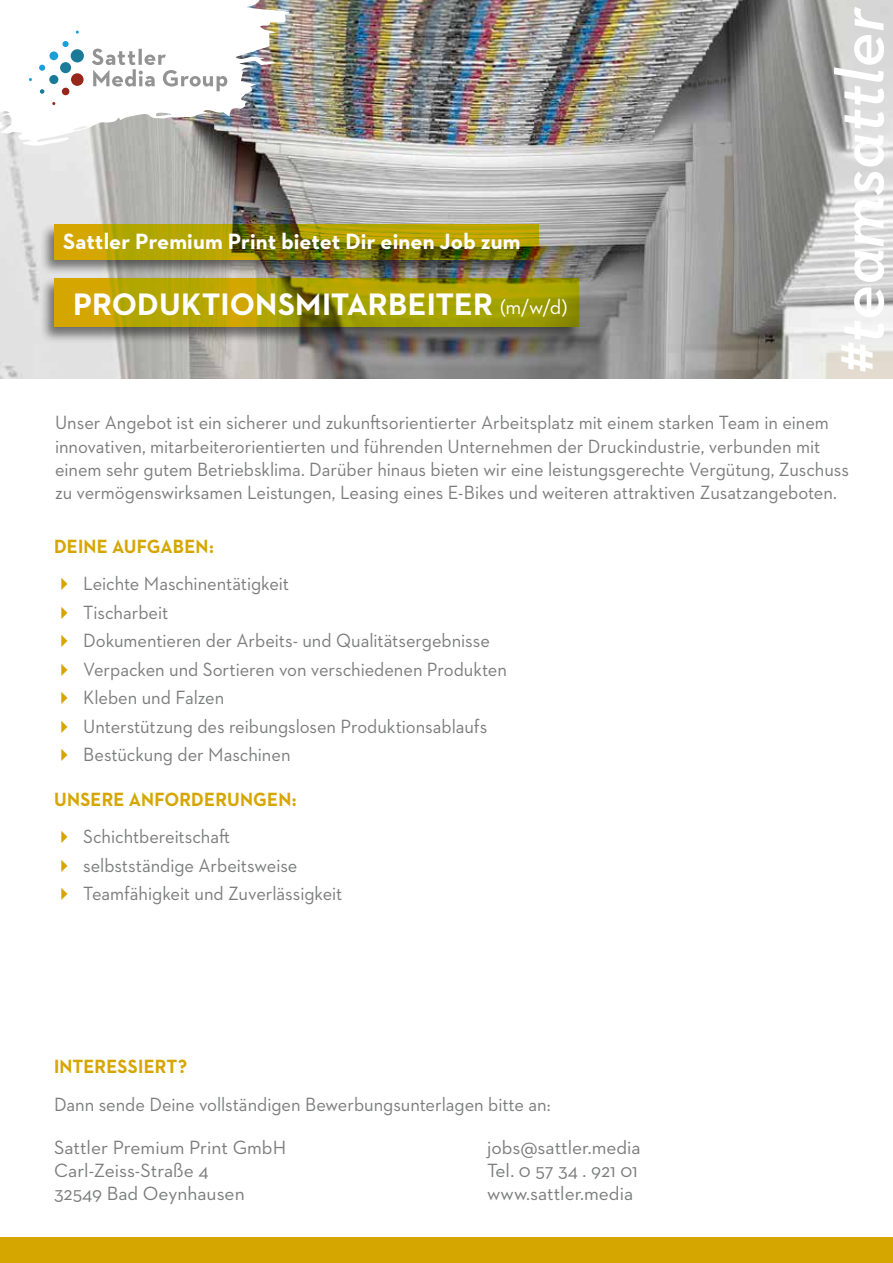
<style>
.page{position:relative;width:893px;height:1263px;background:#fff}
.page>*{position:absolute;margin:0;border:0;box-sizing:border-box;transform-origin:0 0}
.t1{font:italic 600 68.55px "Neutraface 2 Text";color:#fff}
.t2{font:700 31.65px "Neutraface 2 Text";letter-spacing:.005em;color:#fff}
.t3{font:700 22.5px "Neutraface 2 Text";letter-spacing:.005em;color:#fff}
.t4{font:19.5px/23.4px "Neutraface 2 Text";color:#7b7d7c;scale:.95 1}
.t5{font:19.5px/23.4px "Neutraface 2 Text";color:#7b7d7c}
.t6{font:700 19.5px "Neutraface 2 Text";letter-spacing:.01em;color:#d6a600;scale:.95 1}
.s1{font-weight:400;font-size:21px}
.s2{color:#d6a600}
</style>
<div class="page">
<img style="left:0;top:0;width:893px;height:378px">
<img style="left:0;top:0;width:289px;height:146px">
<div style="left:40px;top:276px;width:542px;height:67px;background:#000;opacity:.5"></div>
<svg style="left:54px;top:279px;width:524px;height:48px;background:#ac9d00"></svg>
<div style="left:40px;top:222px;width:502px;height:54px;background:#000;opacity:.5"></div>
<svg style="left:54px;top:225px;width:484px;height:35px;background:#9e8d00"></svg>
<div style="left:0;top:1237px;width:893px;height:26px;background:#d6a600"></div>
<p class="t3" style="left:63px;top:227px;width:459px">Sattler Premium Print bietet Dir einen Job zum</p>
<h2 class="t2" style="left:73px;top:284px;width:496px">PRODUKTIONSMITARBEITER <span class="s1">(m/w/d)</span></h2>
<h1 class="t1" style="left:817px;top:375px;width:369px;rotate:-90deg">#teamsattler</h1>
<p class="t4" style="left:55px;top:410px;width:837px">Unser Angebot ist ein sicherer und zukunftsorientierter Arbeitsplatz mit einem starken Team in einem innovativen, mitarbeiterorientierten und führenden Unternehmen der Druckindustrie, verbunden mit einem sehr gutem Betriebsklima. Darüber hinaus bieten wir eine leistungsgerechte Vergütung, Zuschuss zu vermögenswirksamen Leistungen, Leasing eines E-Bikes und weiteren attraktiven Zusatzangeboten.</p>
<p class="t6" style="left:54px;top:534px;width:170px">DEINE AUFGABEN:</p>
<p class="t4" style="left:54px;top:572px;width:249px"><span class="s2">✔</span> Leichte Maschinentätigkeit</p>
<p class="t4" style="left:54px;top:600px;width:122px"><span class="s2">✔</span> Tischarbeit</p>
<p class="t4" style="left:54px;top:629px;width:460px"><span class="s2">✔</span> Dokumentieren der Arbeits- und Qualitätsergebnisse</p>
<p class="t4" style="left:54px;top:657px;width:478px"><span class="s2">✔</span> Verpacken und Sortieren von verschiedenen Produkten</p>
<p class="t4" style="left:54px;top:686px;width:181px"><span class="s2">✔</span> Kleben und Falzen</p>
<p class="t4" style="left:54px;top:714px;width:458px"><span class="s2">✔</span> Unterstützung des reibungslosen Produktionsablaufs</p>
<p class="t4" style="left:54px;top:743px;width:251px"><span class="s2">✔</span> Bestückung der Maschinen</p>
<p class="t6" style="left:54px;top:787px;width:257px">UNSERE ANFORDERUNGEN:</p>
<p class="t4" style="left:54px;top:824px;width:187px"><span class="s2">✔</span> Schichtbereitschaft</p>
<p class="t4" style="left:54px;top:853px;width:258px"><span class="s2">✔</span> selbstständige Arbeitsweise</p>
<p class="t4" style="left:54px;top:881px;width:305px"><span class="s2">✔</span> Teamfähigkeit und Zuverlässigkeit</p>
<p class="t6" style="left:54px;top:1053px;width:142px">INTERESSIERT?</p>
<p class="t4" style="left:54px;top:1092px;width:524px">Dann sende Deine vollständigen Bewerbungsunterlagen bitte an:</p>
<p class="t5" style="left:54px;top:1135px;width:234px">Sattler Premium Print GmbH<br>Carl-Zeiss-Straße 4<br>32549 Bad Oeynhausen</p>
<p class="t5" style="left:487px;top:1135px;width:155px">jobs@sattler.media<br>Tel. 0 57 34 . 921 01 www.sattler.media</p>
</div>
